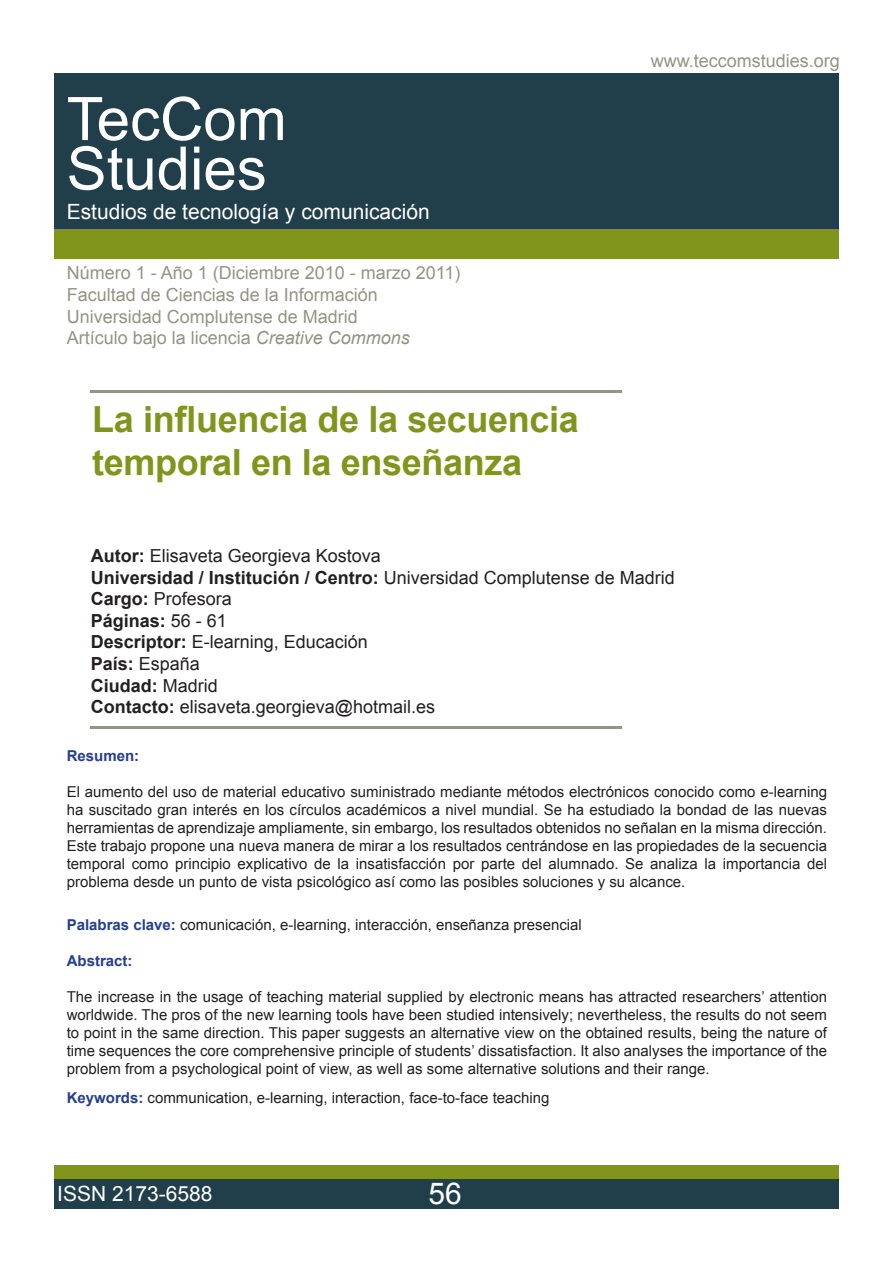
<style>
.page{position:relative;width:893px;height:1263px;background:#fff}
.page>*{position:absolute;margin:0;border:0;box-sizing:border-box;transform-origin:0 0}
.t1{font:60px "Arial";color:#fff}
.t2{font:700 36px "Arial";letter-spacing:-.01em;color:#81951c}
.t3{font:30px "Arial";color:#fff}
.t4{font:21px "Arial";color:#fff}
.t5{font:18px "Arial";color:#959383}
.t6{font:18px "Arial";color:#231f20}
.t7{font:700 18px "Arial";color:#231f20}
.t8{font:15px/18px "Arial";color:#231f20;text-align:justify}
.t9{font:700 15px "Arial";color:#253f8e}
.s1{font-style:italic}
.s2{font-weight:700}
.s3{font-weight:400}
.s4{font-weight:700;color:#253f8e}
</style>
<div class="page">
<div style="left:54px;top:74px;width:785px;height:156px;background:#213f4a"></div>
<div style="left:54px;top:229px;width:785px;height:30px;background:#81951c"></div>
<div style="left:54px;top:1165px;width:785px;height:29px;background:#81951c"></div>
<div style="left:54px;top:1179px;width:785px;height:29px;background:#213f4a"></div>
<hr style="left:91px;top:390px;width:531px;height:2px;background:#959383">
<hr style="left:91px;top:726px;width:531px;height:2px;background:#959383">
<p class="t1" style="left:67px;top:80px;width:222px">TecCom</p>
<p class="t1" style="left:67px;top:129px;width:202px">Studies</p>
<p class="t4" style="left:67px;top:198px;width:365px">Estudios de tecnología y comunicación</p>
<p class="t5" style="left:67px;top:261px;width:395px">Número 1 - Año 1 (Diciembre 2010 - marzo 2011)</p>
<p class="t5" style="left:67px;top:283px;width:313px">Facultad de Ciencias de la Información</p>
<p class="t5" style="left:67px;top:304px;width:293px">Universidad Complutense de Madrid</p>
<p class="t5" style="left:67px;top:326px;width:345px">Artículo bajo la licencia <span class="s1">Creative Commons</span></p>
<p class="t2" style="left:92px;top:396px;width:488px">La influencia de la secuencia</p>
<p class="t2" style="left:92px;top:439px;width:431px">temporal en la enseñanza</p>
<p class="t5" style="left:651px;top:49px;width:191px">www.teccomstudies.org</p>
<p class="t6" style="left:91px;top:544px;width:292px"><span class="s2">Autor:</span> Elisaveta Georgieva Kostova</p>
<p class="t7" style="left:91px;top:565px;width:586px">Universidad / Institución / Centro: <span class="s3">Universidad Complutense de Madrid</span></p>
<p class="t6" style="left:91px;top:587px;width:143px"><span class="s2">Cargo:</span> Profesora</p>
<p class="t7" style="left:91px;top:609px;width:138px">Páginas: <span class="s3">56 - 61</span></p>
<p class="t6" style="left:91px;top:630px;width:279px"><span class="s2">Descriptor:</span> E-learning, Educación</p>
<p class="t6" style="left:91px;top:652px;width:111px"><span class="s2">País:</span> España</p>
<p class="t7" style="left:91px;top:673px;width:129px">Ciudad: <span class="s3">Madrid</span></p>
<p class="t6" style="left:91px;top:695px;width:346px"><span class="s2">Contacto:</span> elisaveta.georgieva@hotmail.es</p>
<p class="t9" style="left:67px;top:746px;width:74px">Resumen:</p>
<p class="t8" style="left:67px;top:783px;width:762px">El aumento del uso de material educativo suministrado mediante métodos electrónicos conocido como e-learning ha suscitado gran interés en los círculos académicos a nivel mundial. Se ha estudiado la bondad de las nuevas herramientas de aprendizaje ampliamente, sin embargo, los resultados obtenidos no señalan en la misma dirección.<br>Este trabajo propone una nueva manera de mirar a los resultados centrándose en las propiedades de la secuencia temporal como principio explicativo de la insatisfacción por parte del alumnado. Se analiza la importancia del problema desde un punto de vista psicológico así como las posibles soluciones y su alcance.</p>
<p class="t8" style="left:67px;top:916px;width:517px"><span class="s4">Palabras clave:</span> comunicación, e-learning, interacción, enseñanza presencial</p>
<p class="t9" style="left:67px;top:951px;width:67px">Abstract:</p>
<p class="t8" style="left:67px;top:988px;width:762px">The increase in the usage of teaching material supplied by electronic means has attracted researchers’ attention worldwide. The pros of the new learning tools have been studied intensively; nevertheless, the results do not seem to point in the same direction. This paper suggests an alternative view on the obtained results, being the nature of time sequences the core comprehensive principle of students’ dissatisfaction. It also analyses the importance of the problem from a psychological point of view, as well as some alternative solutions and their range.</p>
<p class="t8" style="left:67px;top:1089px;width:484px"><span class="s4">Keywords:</span> communication, e-learning, interaction, face-to-face teaching</p>
<p class="t4" style="left:57px;top:1179px;width:157px">ISSN 2173-6588</p>
<p class="t3" style="left:428px;top:1174px;width:35px">56</p>
</div>
